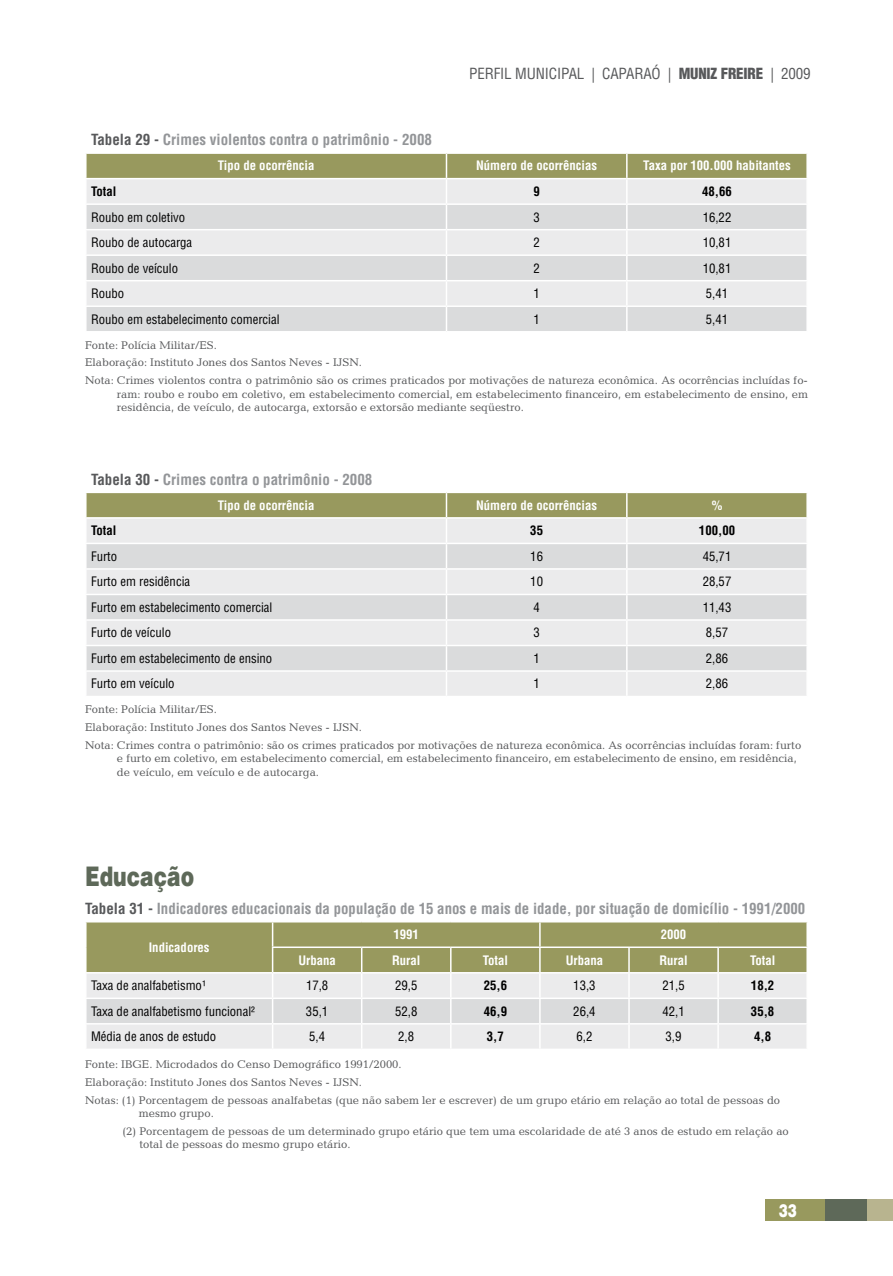
<style>
.page{position:relative;width:893px;height:1276px;background:#fff}
.page>*{position:absolute;margin:0;border:0;box-sizing:border-box;transform-origin:0 0}
.t1{font:900 27px "Helvetica LT Std";color:#5e6959;scale:.75 1}
.t2{font:900 18px "Helvetica LT Std";color:#fff;scale:.75 1}
.t3{font:700 condensed 15px "Helvetica LT Std";color:#939598}
.t4{font:condensed 15px "Helvetica LT Std";letter-spacing:-.01em;color:#58595b}
.t5{font:900 condensed 15px "Helvetica LT Std";letter-spacing:-.01em;color:#58595b}
.t6{font:condensed 12.75px "Helvetica LT Std";color:#000}
.t7{font:700 condensed 12.75px "Helvetica LT Std";color:#fff}
.t8{font:700 condensed 12.75px "Helvetica LT Std";color:#000}
.t9{font:11.25px/17.7px "Candida Std";color:#58595b}
.s1{font-weight:400}
.s2{color:#58595b}
</style>
<div class="page">
<div style="left:766px;top:1199px;width:59px;height:21px;background:#98995e"></div>
<div style="left:825px;top:1199px;width:42px;height:21px;background:#5e6959"></div>
<div style="left:867px;top:1199px;width:26px;height:21px;background:#b8b48f"></div>
<svg style="left:86px;top:153px;width:721px;height:178px;background:#d9dad3"></svg>
<hr style="left:446px;top:305px;width:181px;height:2px;background:#fff">
<hr style="left:627px;top:280px;width:181px;height:1px;background:#fff">
<hr style="left:626px;top:281px;width:2px;height:24px;background:#fff">
<hr style="left:806px;top:281px;width:2px;height:24px;background:#fff">
<hr style="left:627px;top:305px;width:181px;height:2px;background:#fff">
<svg style="left:86px;top:492px;width:721px;height:204px;background:#dcdcd6"></svg>
<hr style="left:627px;top:670px;width:181px;height:2px;background:#fff">
<hr style="left:626px;top:672px;width:2px;height:24px;background:#fff">
<hr style="left:806px;top:672px;width:2px;height:24px;background:#fff">
<svg style="left:86px;top:922px;width:721px;height:126px;background:#c9c9b3"></svg>
<hr style="left:451px;top:1023px;width:89px;height:1px;background:#fff">
<hr style="left:450px;top:1024px;width:2px;height:24px;background:#fff">
<hr style="left:540px;top:1023px;width:89px;height:1px;background:#fff">
<hr style="left:539px;top:1024px;width:2px;height:24px;background:#fff">
<hr style="left:629px;top:1023px;width:89px;height:1px;background:#fff">
<hr style="left:628px;top:1024px;width:2px;height:24px;background:#fff">
<hr style="left:718px;top:1023px;width:90px;height:1px;background:#fff">
<hr style="left:717px;top:1024px;width:2px;height:24px;background:#fff">
<hr style="left:806px;top:1024px;width:2px;height:24px;background:#fff">
<h3 class="t4" style="left:469px;top:64px;width:143px">PERFIL MUNICIPAL | capara</h3>
<h3 class="t5" style="left:652px;top:64px;width:36px"><span class="s1">ó |</span> MUNI</h3>
<h3 class="t5" style="left:711px;top:64px;width:102px">Z FREIRE <span class="s1">| 2009</span></h3>
<h3 class="t3" style="left:91px;top:130px;width:342px"><span class="s2">Tabela 29 -</span> Crimes violentos contra o patrimônio - 2008</h3>
<p class="t7" style="left:218px;top:158px;width:98px">Tipo de ocorrência</p>
<p class="t7" style="left:476px;top:158px;width:123px">Número de ocorrências</p>
<p class="t7" style="left:643px;top:158px;width:149px">Taxa por 100.000 habitantes</p>
<p class="t8" style="left:91px;top:183px;width:27px">Total</p>
<p class="t8" style="left:533px;top:183px;width:8px">9</p>
<p class="t8" style="left:702px;top:183px;width:31px">48,66</p>
<p class="t6" style="left:91px;top:209px;width:96px">Roubo em coletivo</p>
<p class="t6" style="left:533px;top:209px;width:8px">3</p>
<p class="t6" style="left:703px;top:209px;width:30px">16,22</p>
<p class="t6" style="left:91px;top:234px;width:103px">Roubo de autocarga</p>
<p class="t6" style="left:533px;top:234px;width:8px">2</p>
<p class="t6" style="left:703px;top:234px;width:30px">10,81</p>
<p class="t6" style="left:91px;top:260px;width:89px">Roubo de veículo</p>
<p class="t6" style="left:533px;top:260px;width:8px">2</p>
<p class="t6" style="left:703px;top:260px;width:30px">10,81</p>
<p class="t6" style="left:91px;top:285px;width:35px">Roubo</p>
<p class="t6" style="left:533px;top:285px;width:8px">1</p>
<p class="t6" style="left:706px;top:285px;width:24px">5,41</p>
<p class="t6" style="left:91px;top:311px;width:190px">Roubo em estabelecimento comercial</p>
<p class="t6" style="left:533px;top:311px;width:8px">1</p>
<p class="t6" style="left:706px;top:311px;width:24px">5,41</p>
<p class="t9" style="left:85px;top:336px;width:724px">Fonte: Polícia Militar/ES.<br>Elaboração: Instituto Jones dos Santos Neves - IJSN.<br>Nota: Crimes violentos contra o patrimônio são os crimes praticados por motivações de natureza econômica. As ocorrências incluídas fo-</p>
<p class="t9" style="left:117px;top:387px;width:692px;line-height:13.5px">ram: roubo e roubo em coletivo, em estabelecimento comercial, em estabelecimento financeiro, em estabelecimento de ensino, em residência, de veículo, de autocarga, extorsão e extorsão mediante seqüestro.</p>
<h3 class="t3" style="left:91px;top:470px;width:283px"><span class="s2">Tabela 30 -</span> Crimes contra o patrimônio - 2008</h3>
<p class="t7" style="left:218px;top:497px;width:98px">Tipo de ocorrência</p>
<p class="t7" style="left:476px;top:497px;width:123px">Número de ocorrências</p>
<p class="t7" style="left:712px;top:497px;width:12px">%</p>
<p class="t8" style="left:91px;top:522px;width:27px">Total</p>
<p class="t8" style="left:530px;top:522px;width:14px">35</p>
<p class="t8" style="left:699px;top:522px;width:38px">100,00</p>
<p class="t6" style="left:91px;top:548px;width:28px">Furto</p>
<p class="t6" style="left:530px;top:548px;width:14px">16</p>
<p class="t6" style="left:703px;top:548px;width:30px">45,71</p>
<p class="t6" style="left:91px;top:573px;width:101px">Furto em residência</p>
<p class="t6" style="left:530px;top:573px;width:14px">10</p>
<p class="t6" style="left:703px;top:573px;width:30px">28,57</p>
<p class="t6" style="left:91px;top:599px;width:183px">Furto em estabelecimento comercial</p>
<p class="t6" style="left:533px;top:599px;width:8px">4</p>
<p class="t6" style="left:703px;top:599px;width:30px">11,43</p>
<p class="t6" style="left:91px;top:625px;width:82px">Furto de veículo</p>
<p class="t6" style="left:533px;top:625px;width:8px">3</p>
<p class="t6" style="left:706px;top:625px;width:24px">8,57</p>
<p class="t6" style="left:91px;top:650px;width:183px">Furto em estabelecimento de ensino</p>
<p class="t6" style="left:533px;top:650px;width:8px">1</p>
<p class="t6" style="left:706px;top:650px;width:24px">2,86</p>
<p class="t6" style="left:91px;top:676px;width:85px">Furto em veículo</p>
<p class="t6" style="left:533px;top:676px;width:8px">1</p>
<p class="t6" style="left:706px;top:676px;width:24px">2,86</p>
<p class="t9" style="left:85px;top:700px;width:718px">Fonte: Polícia Militar/ES.<br>Elaboração: Instituto Jones dos Santos Neves - IJSN.<br>Nota: Crimes contra o patrimônio: são os crimes praticados por motivações de natureza econômica. As ocorrências incluídas foram: furto</p>
<p class="t9" style="left:117px;top:752px;width:681px;line-height:13.5px">e furto em coletivo, em estabelecimento comercial, em estabelecimento financeiro, em estabelecimento de ensino, em residência, de veículo, em veículo e de autocarga.</p>
<h1 class="t1" style="left:85px;top:859px;width:147px">Educação</h1>
<h3 class="t3" style="left:85px;top:898px;width:722px"><span class="s2">Tabela 31 -</span> Indicadores educacionais da população de 15 anos e mais de idade, por situação de domicílio - 1991/2000</h3>
<p class="t7" style="left:149px;top:939px;width:62px">Indicadores</p>
<p class="t7" style="left:393px;top:926px;width:27px">1991</p>
<p class="t7" style="left:661px;top:926px;width:27px">2000</p>
<p class="t7" style="left:298px;top:952px;width:39px">Urbana</p>
<p class="t7" style="left:392px;top:952px;width:30px">Rural</p>
<p class="t7" style="left:483px;top:952px;width:27px">Total</p>
<p class="t7" style="left:566px;top:952px;width:39px">Urbana</p>
<p class="t7" style="left:659px;top:952px;width:30px">Rural</p>
<p class="t7" style="left:750px;top:952px;width:27px">Total</p>
<p class="t6" style="left:91px;top:977px;width:116px">Taxa de analfabetismo¹</p>
<p class="t6" style="left:306px;top:977px;width:24px">17,8</p>
<p class="t6" style="left:395px;top:977px;width:24px">29,5</p>
<p class="t8" style="left:484px;top:977px;width:25px">25,6</p>
<p class="t6" style="left:573px;top:977px;width:24px">13,3</p>
<p class="t6" style="left:662px;top:977px;width:24px">21,5</p>
<p class="t8" style="left:751px;top:977px;width:25px">18,2</p>
<p class="t6" style="left:91px;top:1003px;width:165px">Taxa de analfabetismo funcional²</p>
<p class="t6" style="left:306px;top:1003px;width:24px">35,1</p>
<p class="t6" style="left:395px;top:1003px;width:24px">52,8</p>
<p class="t8" style="left:484px;top:1003px;width:25px">46,9</p>
<p class="t6" style="left:573px;top:1003px;width:24px">26,4</p>
<p class="t6" style="left:662px;top:1003px;width:24px">42,1</p>
<p class="t8" style="left:751px;top:1003px;width:25px">35,8</p>
<p class="t6" style="left:91px;top:1028px;width:127px">Média de anos de estudo</p>
<p class="t6" style="left:309px;top:1028px;width:17px">5,4</p>
<p class="t6" style="left:398px;top:1028px;width:17px">2,8</p>
<p class="t8" style="left:487px;top:1028px;width:18px">3,7</p>
<p class="t6" style="left:576px;top:1028px;width:17px">6,2</p>
<p class="t6" style="left:666px;top:1028px;width:17px">3,9</p>
<p class="t8" style="left:754px;top:1028px;width:18px">4,8</p>
<p class="t9" style="left:85px;top:1055px;width:697px">Fonte: IBGE. Microdados do Censo Demográfico 1991/2000.<br>Elaboração: Instituto Jones dos Santos Neves - IJSN.<br>Notas: (1) Porcentagem de pessoas analfabetas (que não sabem ler e escrever) de um grupo etário em relação ao total de pessoas do</p>
<p class="t9" style="left:123px;top:1104px;width:668px;text-indent:16px">mesmo grupo.<br>(2) Porcentagem de pessoas de um determinado grupo etário que tem uma escolaridade de até 3 anos de estudo em relação ao</p>
<p class="t9" style="left:139px;top:1135px;width:213px">total de pessoas do mesmo grupo etário.</p>
<h2 class="t2" style="left:779px;top:1199px;width:26px">33</h2>
</div>
